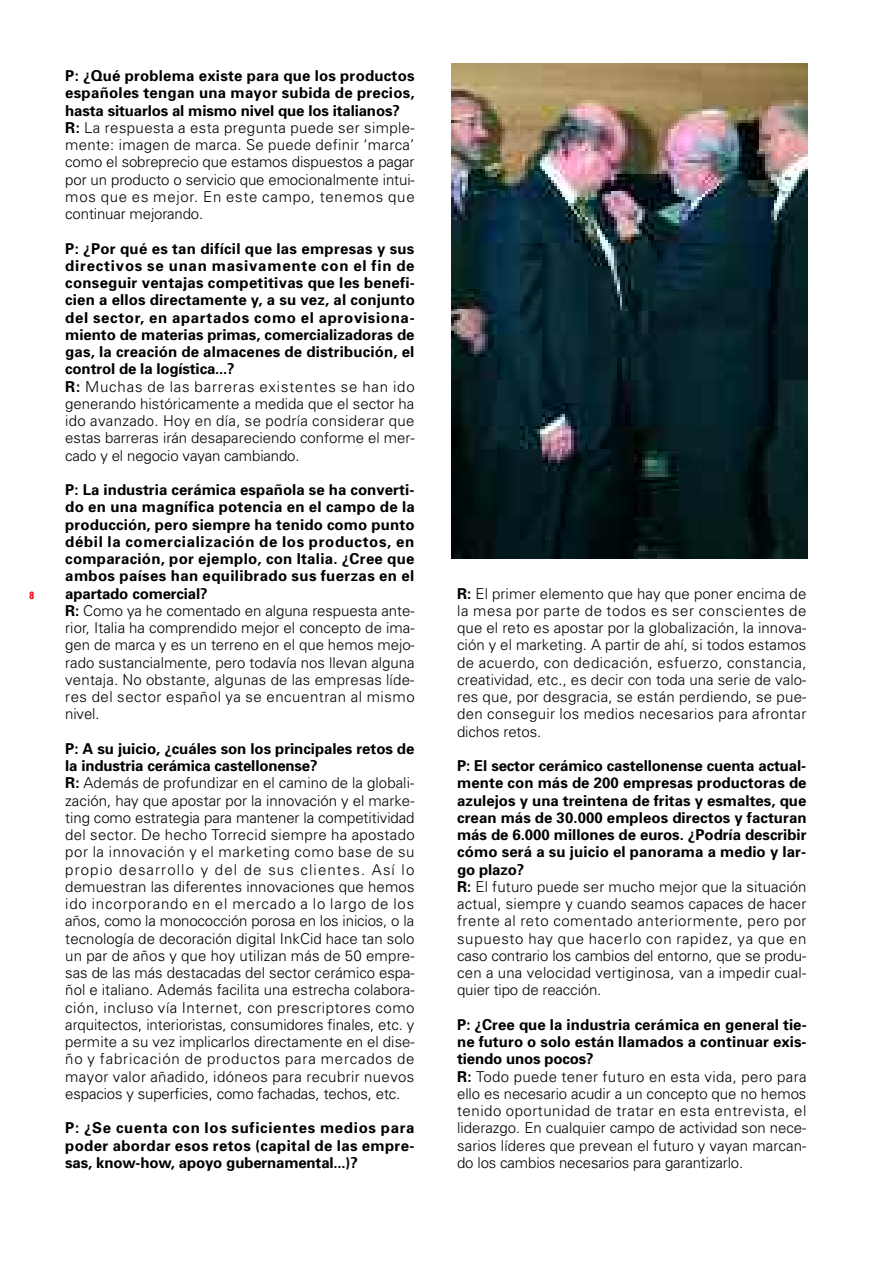
<style>
.page{position:relative;width:893px;height:1263px;background:#fff}
.page>*{position:absolute;margin:0;border:0;box-sizing:border-box;transform-origin:0 0}
.t1{font:300 15px/17.2px "Univers";letter-spacing:.005em;color:#000}
.t2{font:700 15px/17.2px "Univers";letter-spacing:.02em;color:#000}
.t3{font:700 condensed 10.5px "Univers";color:#eb000e}
.s1{font-weight:700}
.s2{font-weight:300}
</style>
<div class="page">
<img style="left:452px;top:64px;width:356px;height:494px">
<p class="t3" style="left:30px;top:591px;width:6px">8</p>
<p class="t1" style="left:65px;top:68px;width:351px"><span class="s1">P: ¿Qué problema existe para que los productos españoles tengan una mayor subida de precios, hasta situarlos al mismo nivel que los italianos?<br>R:</span> La respuesta a esta pregunta puede ser simple&shy;mente: imagen de marca. Se puede definir ‘marca’ como el sobreprecio que estamos dispuestos a pagar por un producto o servicio que emocionalmente intui&shy;mos que es mejor. En este campo, tenemos que continuar mejorando.</p>
<p class="t2" style="left:65px;top:241px;width:351px">P: ¿Por qué es tan difícil que las empresas y sus directivos se unan masivamente con el fin de conseguir ventajas competitivas que les benefi&shy;cien a ellos directamente y, a su vez, al conjunto del sector, en apartados como el aprovisiona&shy;miento de materias primas, comercializadoras de gas, la creación de almacenes de distribución, el control de la logística...?<br>R: <span class="s2">Muchas de las barreras existentes se han ido generando históricamente a medida que el sector ha ido avanzado. Hoy en día, se podría considerar que estas barreras irán desapareciendo conforme el mer&shy;cado y el negocio vayan cambiando.</span></p>
<p class="t1" style="left:65px;top:482px;width:351px"><span class="s1">P: La industria cerámica española se ha converti&shy;do en una magnífica potencia en el campo de la producción, pero siempre ha tenido como punto débil la comercialización de los productos, en comparación, por ejemplo, con Italia. ¿Cree que ambos países han equilibrado sus fuerzas en el apartado comercial?<br>R:</span> Como ya he comentado en alguna respuesta ante&shy;rior, Italia ha comprendido mejor el concepto de ima&shy;gen de marca y es un terreno en el que hemos mejo&shy;rado sustancialmente, pero todavía nos llevan alguna ventaja. No obstante, algunas de las empresas líde&shy;res del sector español ya se encuentran al mismo nivel.</p>
<p class="t1" style="left:65px;top:741px;width:351px"><span class="s1">P: A su juicio, ¿cuáles son los principales retos de la industria cerámica castellonense?<br>R:</span> Además de profundizar en el camino de la globali&shy;zación, hay que apostar por la innovación y el marke&shy;ting como estrategia para mantener la competitividad del sector. De hecho Torrecid siempre ha apostado por la innovación y el marketing como base de su propio desarrollo y del de sus clientes. Así lo demuestran las diferentes innovaciones que hemos ido incorporando en el mercado a lo largo de los años, como la monococción porosa en los inicios, o la tecnología de decoración digital InkCid hace tan solo un par de años y que hoy utilizan más de 50 empre&shy;sas de las más destacadas del sector cerámico espa&shy;ñol e italiano. Además facilita una estrecha colabora&shy;ción, incluso vía Internet, con prescriptores como arquitectos, interioristas, consumidores finales, etc. y permite a su vez implicarlos directamente en el dise&shy;ño y fabricación de productos para mercados de mayor valor añadido, idóneos para recubrir nuevos espacios y superficies, como fachadas, techos, etc.</p>
<p class="t2" style="left:65px;top:1121px;width:351px;text-align:justify">P: ¿Se cuenta con los suficientes medios para poder abordar esos retos (capital de las empre&shy;sas, know-how, apoyo gubernamental...)?</p>
<p class="t1" style="left:457px;top:586px;width:351px;text-align:justify"><span class="s1">R:</span> El primer elemento que hay que poner encima de la mesa por parte de todos es ser conscientes de que el reto es apostar por la globalización, la innova&shy;ción y el marketing. A partir de ahí, si todos estamos de acuerdo, con dedicación, esfuerzo, constancia, creatividad, etc., es decir con toda una serie de valo&shy;res que, por desgracia, se están perdiendo, se pue&shy;den conseguir los medios necesarios para afrontar dichos retos.</p>
<p class="t1" style="left:457px;top:758px;width:351px"><span class="s1">P: El sector cerámico castellonense cuenta actual&shy;mente con más de 200 empresas productoras de azulejos y una treintena de fritas y esmaltes, que crean más de 30.000 empleos directos y facturan más de 6.000 millones de euros. ¿Podría describir cómo será a su juicio el panorama a medio y lar&shy;go plazo?<br>R:</span> El futuro puede ser mucho mejor que la situación actual, siempre y cuando seamos capaces de hacer frente al reto comentado anteriormente, pero por supuesto hay que hacerlo con rapidez, ya que en caso contrario los cambios del entorno, que se produ&shy;cen a una velocidad vertiginosa, van a impedir cual&shy;quier tipo de reacción.</p>
<p class="t1" style="left:457px;top:1017px;width:351px"><span class="s1">P: ¿Cree que la industria cerámica en general tie&shy;ne futuro o solo están llamados a continuar exis&shy;tiendo unos pocos?<br>R:</span> Todo puede tener futuro en esta vida, pero para ello es necesario acudir a un concepto que no hemos tenido oportunidad de tratar en esta entrevista, el liderazgo. En cualquier campo de actividad son nece&shy;sarios líderes que prevean el futuro y vayan marcan&shy;do los cambios necesarios para garantizarlo.</p>
</div>
